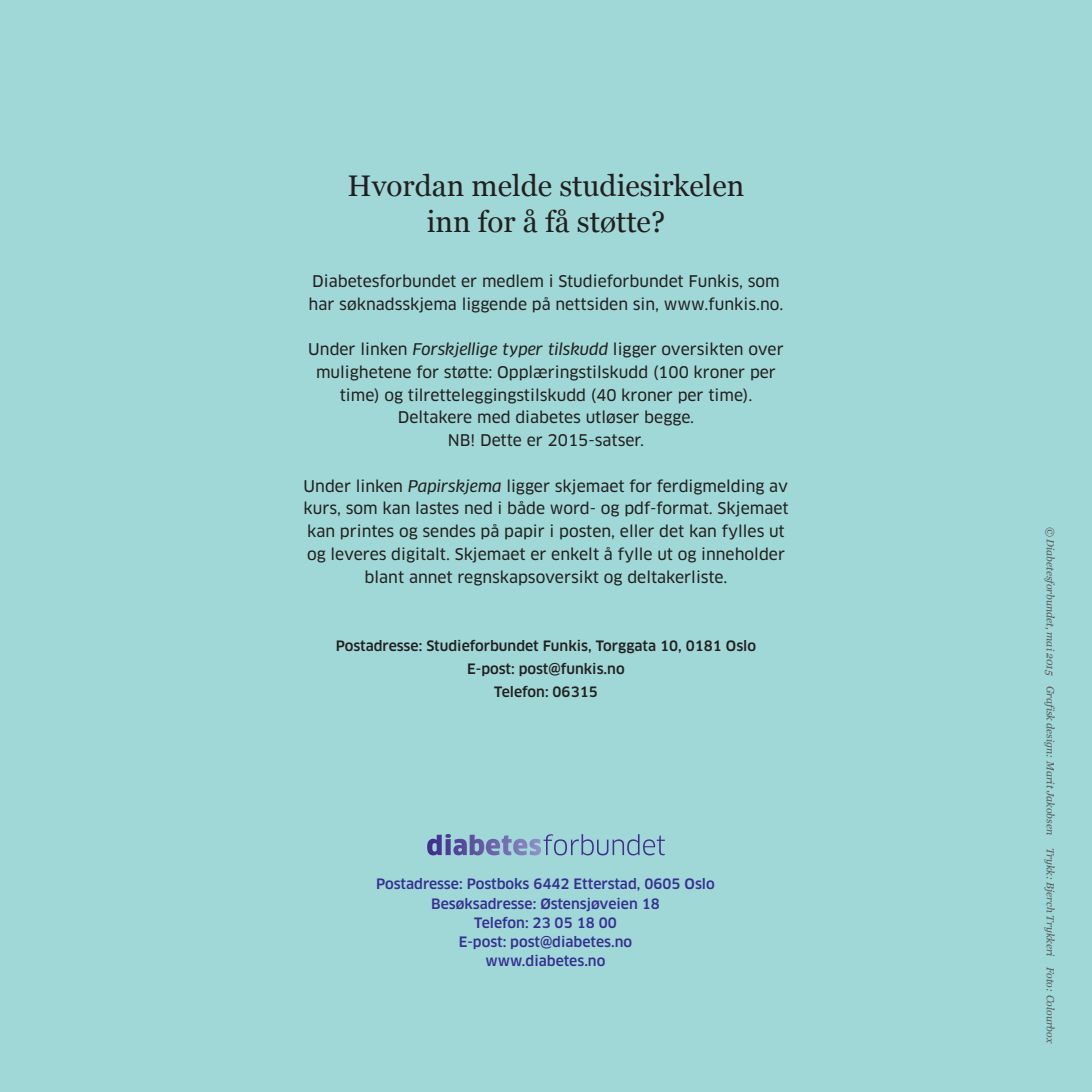
<style>
.page{position:relative;width:1092px;height:1092px;background:#fff}
.page>*{position:absolute;margin:0;border:0;box-sizing:border-box;transform-origin:0 0}
.t1{font:29.75px/36.8px "Georgia";color:#231f20;text-align:center}
.t2{font:15.75px/22.8px "Clan OT News";color:#231f20;text-align:center}
.t3{font:500 14px/19.2px "Clan OT";color:#372f92;text-align:center}
.t4{font:500 14px/22.8px "Clan OT";color:#231f20;text-align:center}
.t5{font:italic 10.5px "Georgia";color:#57585a}
.s1{font-family:"Clan OT News Ita"}
</style>
<div class="page">
<div style="left:0;top:0;width:1091px;height:1091px;background:#9fd8d6"></div>
<svg style="left:427px;top:834px;width:237px;height:21px"></svg>
<h1 class="t1" style="left:347px;top:167px;width:398px">Hvordan melde studiesirkelen inn for å få støtte?</h1>
<p class="t2" style="left:308px;top:270px;width:476px;text-align:left">Diabetesforbundet er medlem i Studieforbundet Funkis, som har søknadsskjema liggende på nettsiden sin, www.funkis.no.</p>
<p class="t2" style="left:308px;top:338px;width:477px">Under linken <span class="s1">Forskjellige typer tilskudd</span> ligger oversikten over mulighetene for støtte: Opplæringstilskudd (100 kroner per time) og tilretteleggingstilskudd (40 kroner per time).<br>Deltakere med diabetes utløser begge.<br>NB! Dette er 2015-satser.</p>
<p class="t2" style="left:303px;top:474px;width:486px">Under linken <span class="s1">Papirskjema</span> ligger skjemaet for ferdigmelding av kurs, som kan lastes ned i både word- og pdf-format. Skjemaet kan printes og sendes på papir i posten, eller det kan fylles ut og leveres digitalt. Skjemaet er enkelt å fylle ut og inneholder blant annet regnskapsoversikt og deltakerliste.</p>
<p class="t4" style="left:336px;top:634px;width:422px">Postadresse: Studieforbundet Funkis, Torggata 10, 0181 Oslo<br>E-post: post@funkis.no<br>Telefon: 06315</p>
<p class="t3" style="left:376px;top:874px;width:340px">Postadresse: Postboks 6442 Etterstad, 0605 Oslo<br>Besøksadresse: Østensjøveien 18<br>Telefon: 23 05 18 00<br>E-post: post@diabetes.no<br>www.diabetes.no</p>
<p class="t5" style="left:1056px;top:527px;width:518px;rotate:90deg">© Diabetesforbundet, mai 2015 Grafisk design: Marit Jakobsen Trykk: Bjerch Trykkeri Foto: Colourbox</p>
</div>
